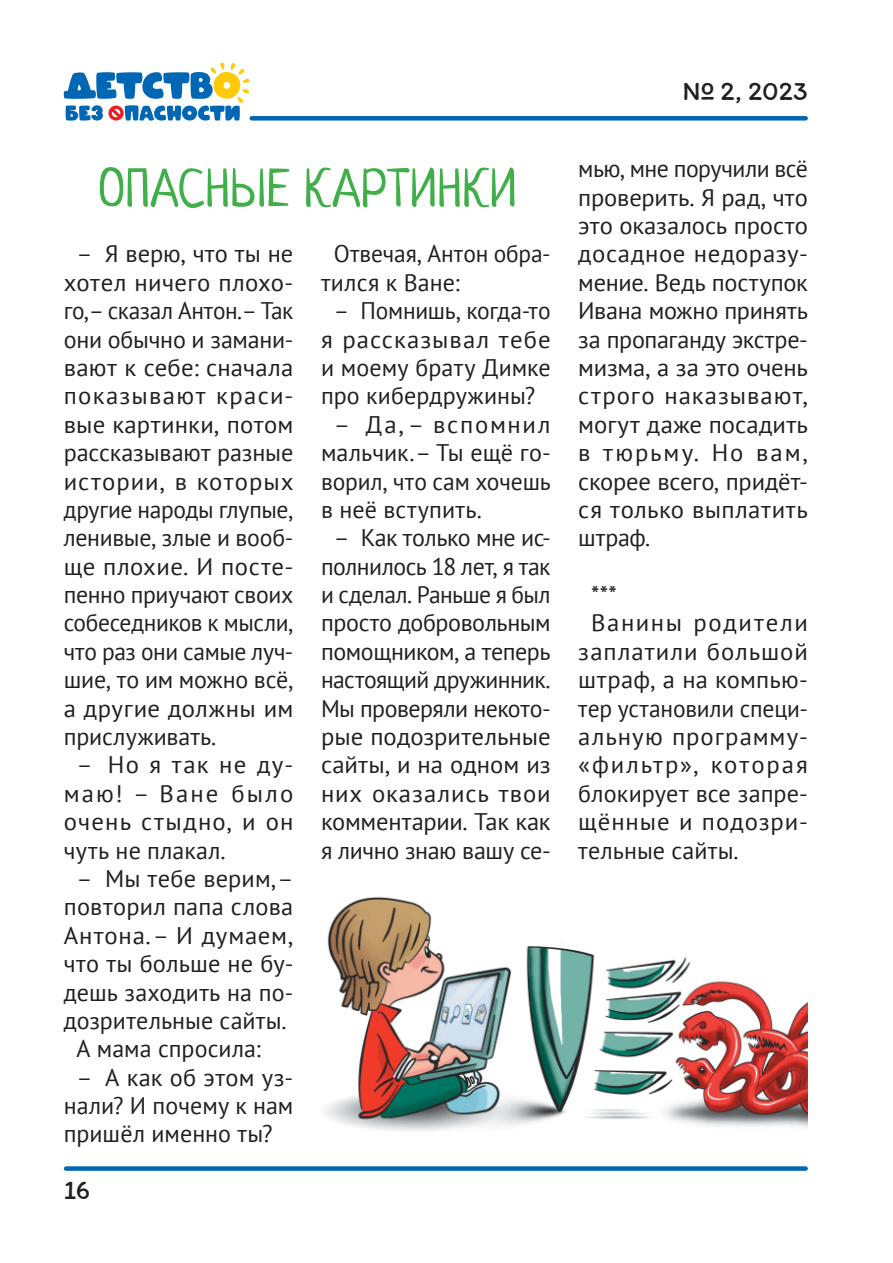
<style>
.page{position:relative;width:893px;height:1263px;background:#fff}
.page>*{position:absolute;margin:0;border:0;box-sizing:border-box;transform-origin:0 0}
.заголовок{font:52.5px "Neucha";letter-spacing:.005em;color:#40ae49}
.t1{font:27px "Itim Cyrillic";letter-spacing:-.005em;color:#231f20}
.основа_текст{font:24px/28.3px "PT Sans";letter-spacing:.005em;color:#231f20;text-align:justify}
.основа_текст-2{font:24px/28.3px "PT Sans";letter-spacing:-.015em;color:#231f20;text-align:center}
</style>
<div class="page">
<svg style="left:64px;top:62px;width:186px;height:59px"></svg>
<div style="left:252px;top:116px;width:554px;height:5px;background:#0166b3"></div>
<div style="left:66px;top:1166px;width:740px;height:5px;background:#0166b3"></div>
<img style="left:325px;top:896px;width:483px;height:235px">
<p class="заголовок" style="left:98px;top:155px;width:420px">ОПАСНЫЕ КАРТИНКИ</p>
<p class="основа_текст" style="left:64px;top:239px;width:231px;text-indent:13px">– Я верю, что ты не хотел ничего плохо&shy;го,– сказал Антон.– Так они обычно и замани&shy;вают к себе: сначала показывают краси&shy;вые картинки, потом рассказывают разные истории, в которых другие народы глупые, ленивые, злые и вооб&shy;ще плохие. И посте&shy;пенно приучают своих собеседников к мысли, что раз они самые луч&shy;шие, то им можно всё, а другие должны им прислуживать.</p>
<p class="основа_текст" style="left:64px;top:750px;width:231px;text-indent:13px">– Но я так не ду&shy;маю! – Ване было очень стыдно, и он чуть не плакал.</p>
<p class="основа_текст" style="left:64px;top:864px;width:231px;text-align:center">– Мы тебе верим,– повторил папа слова<br>Антона.– И думаем, что ты больше не бу&shy;дешь заходить на по&shy;дозрительные сайты.</p>
<p class="основа_текст" style="left:77px;top:1034px;width:186px">А мама спросила:</p>
<p class="основа_текст" style="left:64px;top:1062px;width:231px;text-indent:13px">– А как об этом уз&shy;нали? И почему к нам пришёл именно ты?</p>
<p class="t1" style="left:64px;top:1173px;width:28px">16</p>
<p class="основа_текст" style="left:321px;top:239px;width:231px;text-indent:13px">Отвечая, Антон обра&shy;тился к Ване:</p>
<p class="основа_текст" style="left:321px;top:296px;width:231px;text-indent:13px">– Помнишь, когда-то я рассказывал тебе и моему брату Димке про кибердружины?</p>
<p class="основа_текст" style="left:321px;top:410px;width:231px;text-indent:13px">– Да,– вспомнил мальчик.– Ты ещё го&shy;ворил, что сам хочешь в неё вступить.</p>
<p class="основа_текст-2" style="left:321px;top:523px;width:231px">– Как только мне ис&shy;полнилось 18 лет, я так и сделал. Раньше я был просто добровольным помощником, а теперь настоящий дружинник.<br>Мы проверяли некото&shy;рые подозрительные сайты, и на одном из них оказались твои комментарии. Так как я лично знаю вашу се-</p>
<p class="t1" style="left:682px;top:74px;width:127px">№ 2, 2023</p>
<p class="основа_текст" style="left:578px;top:154px;width:231px">мью, мне поручили всё проверить. Я рад, что это оказалось просто досадное недоразу&shy;мение. Ведь поступок Ивана можно принять за пропаганду экстре&shy;мизма, а за это очень строго наказывают, могут даже посадить в тюрьму. Но вам, скорее всего, придёт&shy;ся только выплатить штраф.</p>
<p class="основа_текст" style="left:591px;top:580px;width:27px">***</p>
<p class="основа_текст" style="left:578px;top:608px;width:231px;text-indent:13px">Ванины родители заплатили большой штраф, а на компью&shy;тер установили специ&shy;альную программу-«фильтр», которая блокирует все запре&shy;щённые и подозри&shy;тельные сайты.</p>
</div>
